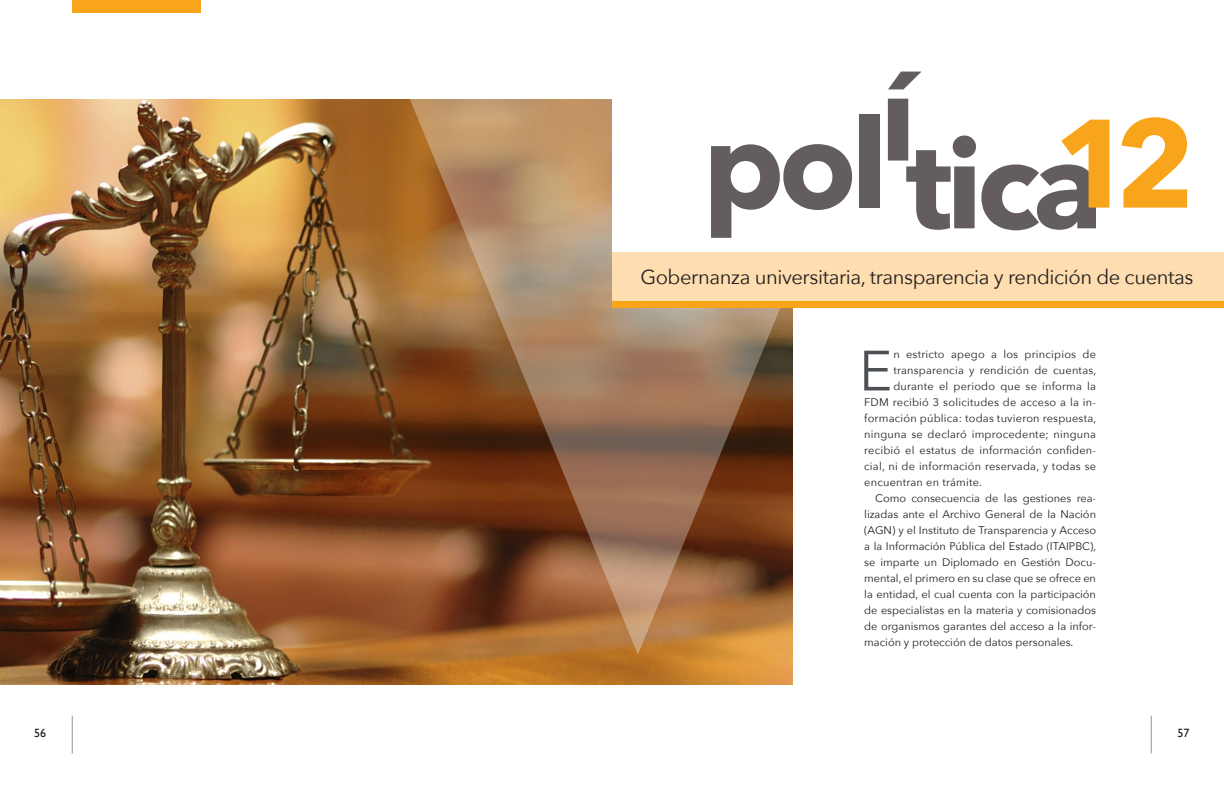
<style>
.page{position:relative;width:1224px;height:792px;background:#fff}
.page>*{position:absolute;margin:0;border:0;box-sizing:border-box;transform-origin:0 0}
.t1{font:700 124.3px "Avenir Next";letter-spacing:-.05em;color:#635d5d}
.t2{font:700 124.3px "Avenir Next";color:#f9a51b}
.Capitulares{font:56.2px "Avenir Next";color:#4d5156}
.Cuerpo{font:20.2px "Avenir Next";letter-spacing:-.02em;color:#231f20}
.t3{font:12px "Gill Sans";color:#231f20}
.Cuerpo-2{font:11px/16px "Avenir Next";color:#231f20;text-align:justify}
.Capitulares-2{font:11px "Avenir Next";letter-spacing:.02em;color:#231f20}
.s1{font-size:10.5px}
</style>
<div class="page">
<hr style="left:1151px;top:716px;width:1px;height:37px;background:#939598">
<hr style="left:72px;top:716px;width:1px;height:37px;background:#939598">
<div style="left:72px;top:0;width:128px;height:13px;background:#f9a51b"></div>
<img style="left:0;top:99px;width:792px;height:585px">
<svg style="left:407px;top:99px;width:386px;height:556px;background:#956844"></svg>
<div style="left:613px;top:97px;width:186px;height:206px;background:#fff"></div>
<div style="left:612px;top:252px;width:612px;height:49px;background:#feddb0"></div>
<div style="left:612px;top:301px;width:612px;height:7px;background:#f9a51b"></div>
<p class="t1" style="left:880px;top:9px;width:38px">í</p>
<p class="t1" style="left:703px;top:57px;width:186px">pol</p>
<p class="t2" style="left:1053px;top:56px;width:143px">12</p>
<p class="t1" style="left:906px;top:77px;width:199px">tica</p>
<p class="Cuerpo" style="left:640px;top:260px;width:555px">Gobernanza universitaria, transparencia y rendición de cuentas</p>
<p class="Capitulares" style="left:859px;top:323px;width:35px">E</p>
<p class="Capitulares-2" style="left:893px;top:345px;width:204px">n estricto apego a los principios de</p>
<p class="Capitulares-2" style="left:893px;top:361px;width:205px">transparencia y rendición de cuentas,</p>
<p class="Capitulares-2" style="left:893px;top:377px;width:204px">durante el periodo que se informa la</p>
<p class="Capitulares-2" style="left:864px;top:393px;width:233px">FDM recibió 3 solicitudes de acceso a la in-</p>
<p class="Capitulares-2" style="left:864px;top:409px;width:234px">formación pública: todas tuvieron respuesta,</p>
<p class="Capitulares-2" style="left:864px;top:425px;width:233px">ninguna se declaró improcedente; ninguna</p>
<p class="Capitulares-2" style="left:864px;top:441px;width:233px">recibió el estatus de información confiden-</p>
<p class="Capitulares-2" style="left:864px;top:457px;width:233px">cial, ni de información reservada, y todas se</p>
<p class="Capitulares-2" style="left:864px;top:473px;width:119px">encuentran en trámite.</p>
<p class="Cuerpo-2" style="left:864px;top:490px;width:234px;text-indent:11px">Como consecuencia de las gestiones rea&shy;lizadas ante el Archivo General de la Nación (AGN) y el Instituto de Transparencia y Acceso a la Información Pública del Estado <span class="s1">(</span>ITAIPBC), se imparte un Diplomado en Gestión Docu&shy;mental, el primero en su clase que se ofrece en la entidad, el cual cuenta con la participación de especialistas en la materia y comisionados de organismos garantes del acceso a la infor&shy;mación y protección de datos personales.</p>
<p class="t3" style="left:34px;top:726px;width:13px">56</p>
<p class="t3" style="left:1177px;top:726px;width:13px">57</p>
</div>
